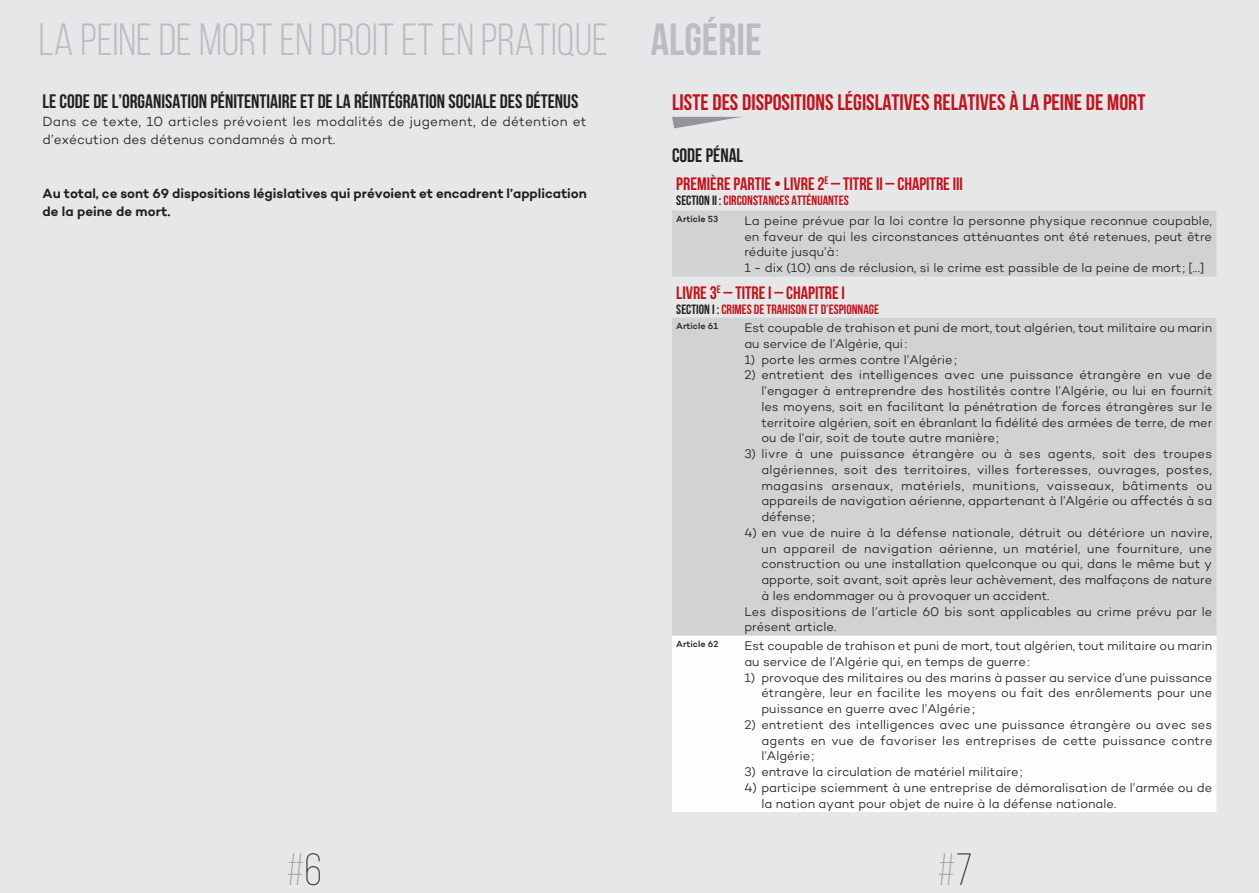
<style>
.page{position:relative;width:1259px;height:893px;background:#e6e7e9}
.page>*{position:absolute;margin:0;border:0;box-sizing:border-box;transform-origin:0 0}
.t1{font:45px "Bebas Neue";color:#bcbdc0}
.t2{font:300 45px "Bebas Neue";color:#939598}
.t3{font:700 22.5px "Bebas Neue";color:#c4121a}
.t4{font:700 19.5px "Bebas Neue";color:#231f20}
.t5{font:700 18px "Bebas Neue";color:#c4121a}
.t6{font:300 13.5px/18px "Campton";letter-spacing:.015em;color:#231f20}
.t7{font:600 13.5px/18px "Campton";color:#231f20}
.t8{font:700 13.5px "Bebas Neue";color:#c4121a}
.t9{font:300 12.75px/15.8px "Campton";color:#231f20}
.t10{font:300 12.75px "Campton";letter-spacing:.02em;color:#231f20}
.t11{font:500 9px "Campton";color:#231f20}
.s1{font-weight:700}
.s2{color:#231f20}
</style>
<div class="page">
<svg style="left:672px;top:117px;width:69px;height:11px"></svg>
<svg style="left:672px;top:211px;width:544px;height:424px;background:#d3d4d6"></svg>
<div style="left:672px;top:636px;width:544px;height:176px;background:#fefefe"></div>
<h1 class="t1" style="left:39px;top:15px;width:724px">LA PEINE DE MORT EN DROIT ET EN PRATIQUE <span class="s1">ALGÉRIE</span></h1>
<h3 class="t4" style="left:43px;top:91px;width:537px">LE CODE DE L’ORGANISATION PÉNITENTIAIRE ET DE LA RÉINTÉGRATION SOCIALE DES DÉTENUS</h3>
<p class="t6" style="left:43px;top:112px;width:545px">Dans ce texte, 10 articles prévoient les modalités de jugement, de détention et d’exécution des détenus condamnés à mort.</p>
<p class="t7" style="left:43px;top:184px;width:546px">Au total, ce sont 69 dispositions législatives qui prévoient et encadrent l’application de la peine de mort.</p>
<h2 class="t3" style="left:672px;top:90px;width:475px">LISTE DES DISPOSITIONS LÉGISLATIVES RELATIVES À LA PEINE DE MORT</h2>
<h3 class="t4" style="left:672px;top:145px;width:73px">CODE PÉNAL</h3>
<h3 class="t5" style="left:676px;top:174px;width:288px">PREMIÈRE PARTIE • LIVRE 2<sup>E</sup> – TITRE II – CHAPITRE III</h3>
<p class="t8" style="left:676px;top:193px;width:174px"><span class="s2">SECTION II :</span> CIRCONSTANCES ATTÉNUANTES</p>
<p class="t11" style="left:676px;top:213px;width:43px">Article 53</p>
<p class="t9" style="left:744px;top:213px;width:469px">La peine prévue par la loi contre la personne physique reconnue coupable, en faveur de qui les circonstances atténuantes ont été retenues, peut être réduite jusqu’à :<br>1 - dix (10) ans de réclusion, si le crime est passible de la peine de mort ; […]</p>
<h3 class="t5" style="left:676px;top:282px;width:170px">LIVRE 3<sup>E</sup> – TITRE I – CHAPITRE I</h3>
<p class="t8" style="left:676px;top:301px;width:204px"><span class="s2">SECTION I :</span> CRIMES DE TRAHISON ET D’ESPIONNAGE</p>
<p class="t11" style="left:676px;top:320px;width:43px">Article 61</p>
<p class="t9" style="left:744px;top:320px;width:469px">Est coupable de trahison et puni de mort, tout algérien, tout militaire ou marin au service de l’Algérie, qui:</p>
<p class="t9" style="left:744px;top:351px;width:214px">1) porte les armes contre l’Algérie;</p>
<p class="t9" style="left:761px;top:367px;width:452px;text-align:justify;text-indent:-17px">2) entretient des intelligences avec une puissance étrangère en vue de l’engager à entreprendre des hostilités contre l’Algérie, ou lui en fournit les moyens, soit en facilitant la pénétration de forces étrangères sur le territoire algérien, soit en ébranlant la fidélité des armées de terre, de mer ou de l’air, soit de toute autre manière;</p>
<p class="t9" style="left:761px;top:446px;width:452px;text-align:justify;text-indent:-17px">3) livre à une puissance étrangère ou à ses agents, soit des troupes algériennes, soit des territoires, villes forteresses, ouvrages, postes, magasins arsenaux, matériels, munitions, vaisseaux, bâtiments ou appareils de navigation aérienne, appartenant à l’Algérie ou affectés à sa défense;</p>
<p class="t9" style="left:744px;top:524px;width:469px">4) en vue de nuire à la défense nationale, détruit ou détériore un navire,</p>
<p class="t10" style="left:761px;top:540px;width:452px">un appareil de navigation aérienne, un matériel, une fourniture, une</p>
<p class="t9" style="left:761px;top:556px;width:452px">construction ou une installation quelconque ou qui, dans le même but y</p>
<p class="t9" style="left:761px;top:572px;width:452px">apporte, soit avant, soit après leur achèvement, des malfaçons de nature</p>
<p class="t9" style="left:761px;top:587px;width:290px">à les endommager ou à provoquer un accident.</p>
<p class="t9" style="left:744px;top:603px;width:469px">Les dispositions de l’article 60 bis sont applicables au crime prévu par le</p>
<p class="t9" style="left:744px;top:619px;width:93px">présent article.</p>
<p class="t11" style="left:676px;top:638px;width:44px">Article 62</p>
<p class="t9" style="left:744px;top:638px;width:469px">Est coupable de trahison et puni de mort, tout algérien, tout militaire ou marin au service de l’Algérie qui, en temps de guerre:</p>
<p class="t9" style="left:761px;top:669px;width:452px;text-align:justify;text-indent:-17px">1) provoque des militaires ou des marins à passer au service d’une puissance étrangère, leur en facilite les moyens ou fait des enrôlements pour une puissance en guerre avec l’Algérie;</p>
<p class="t9" style="left:761px;top:716px;width:452px;text-align:justify;text-indent:-17px">2) entretient des intelligences avec une puissance étrangère ou avec ses agents en vue de favoriser les entreprises de cette puissance contre l’Algérie;</p>
<p class="t9" style="left:744px;top:764px;width:280px">3) entrave la circulation de matériel militaire;</p>
<p class="t9" style="left:761px;top:779px;width:452px;text-indent:-17px">4) participe sciemment à une entreprise de démoralisation de l’armée ou de la nation ayant pour objet de nuire à la défense nationale.</p>
<h1 class="t2" style="left:286px;top:845px;width:37px">#<span class="s2">6</span></h1>
<h1 class="t2" style="left:937px;top:845px;width:37px">#<span class="s2">7</span></h1>
</div>
